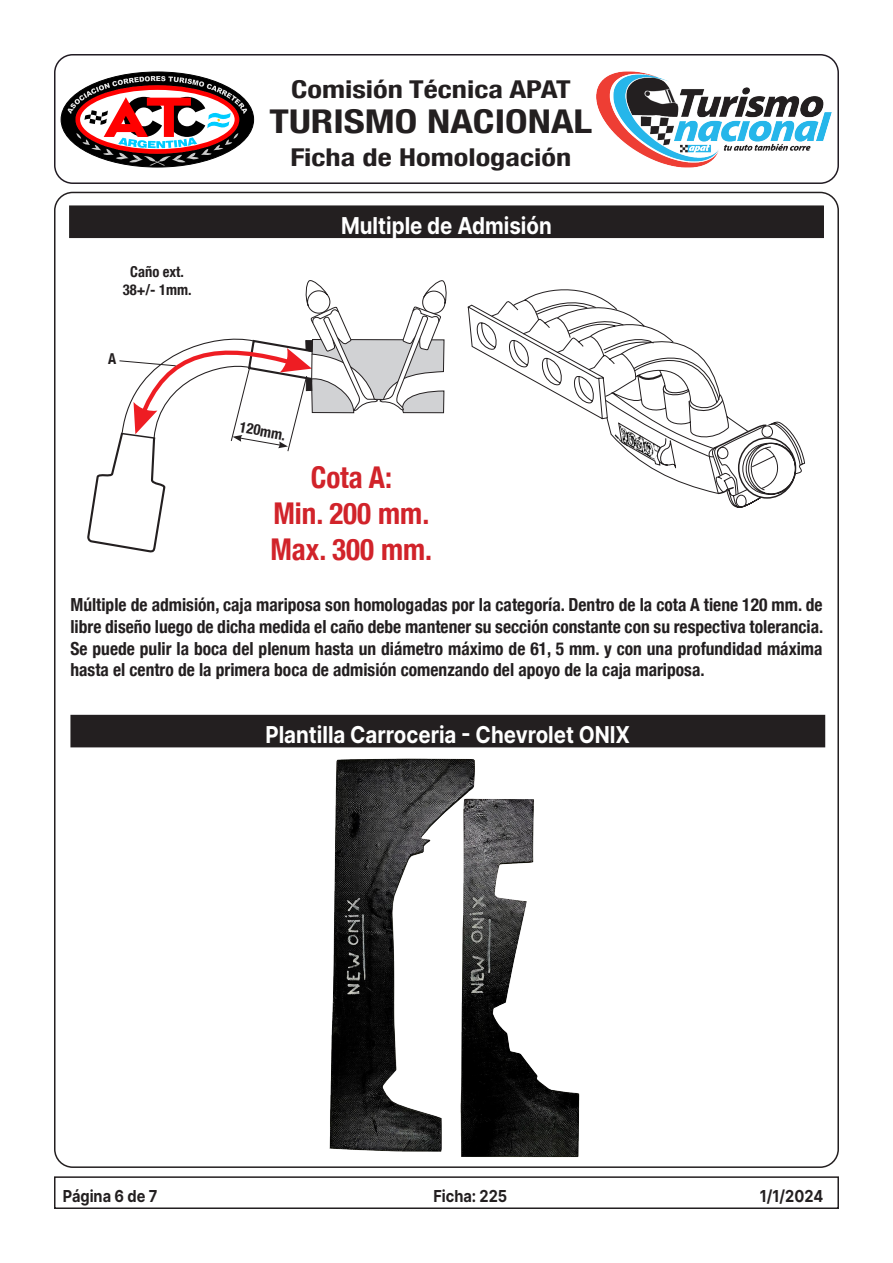
<style>
.page{position:relative;width:893px;height:1263px;background:#fff}
.page>*{position:absolute;margin:0;border:0;box-sizing:border-box;transform-origin:0 0}
.t1{font:700 condensed 32.7px "Helvetica Neue";color:#231f20;scale:1.24 1}
.t2{font:700 condensed 30px "Helvetica Neue";color:#d1232a}
.t3{font:700 condensed 24.6px "Helvetica Neue";color:#231f20;scale:1.24 1}
.t4{font:700 23.25px "Inter";color:#fff;scale:.88 1}
.t5{font:700 condensed 18px/21.6px "Helvetica Neue";color:#231f20;text-align:justify}
.t6{font:700 16.5px "Inter";color:#231f20;scale:.88 1}
.t7{font:700 condensed 15px "Helvetica Neue";color:#231f20}
</style>
<div class="page">
<div style="left:54px;top:54px;width:785px;height:130px;border:2px solid #221c24;border-radius:18px"></div>
<img style="left:597px;top:72px;width:235px;height:96px">
<svg style="left:61px;top:72px;width:193px;height:95px"></svg>
<div style="left:54px;top:1176px;width:785px;height:33px;border:2px solid #231f20"></div>
<svg style="left:727px;top:421px;width:78px;height:87px"></svg>
<svg style="left:305px;top:280px;width:434px;height:215px"></svg>
<div style="left:70px;top:206px;width:753px;height:31px;background:#231f20"></div>
<div style="left:69px;top:205px;width:755px;height:33px;border:2px solid #231f20"></div>
<svg style="left:87px;top:306px;width:358px;height:246px"></svg>
<div style="left:71px;top:715px;width:753px;height:32px;background:#231f20"></div>
<img style="left:315px;top:758px;width:272px;height:410px">
<h3 class="t3" style="left:291px;top:74px;width:227px">Comisión Técnica APAT</h3>
<h1 class="t1" style="left:270px;top:102px;width:262px">TURISMO NACIONAL</h1>
<h3 class="t3" style="left:291px;top:143px;width:228px">Ficha de Homologación</h3>
<p class="t7" style="left:130px;top:263px;width:55px">Caño ext.</p>
<p class="t7" style="left:123px;top:281px;width:70px">38+/- 1mm.</p>
<p class="t7" style="left:108px;top:350px;width:10px">A</p>
<p class="t4" style="left:341px;top:208px;width:241px">Multiple de Admisión</p>
<p class="t7" style="left:241px;top:418px;width:48px;rotate:10deg">120mm.</p>
<p class="t2" style="left:311px;top:459px;width:83px">Cota A:</p>
<p class="t2" style="left:273px;top:495px;width:157px">Min. 200 mm.</p>
<p class="t2" style="left:270px;top:531px;width:163px">Max. 300 mm.</p>
<p class="t5" style="left:70px;top:594px;width:754px">Múltiple de admisión, caja mariposa son homologadas por la categoría. Dentro de la cota A tiene 120 mm. de libre diseño luego de dicha medida el caño debe mantener su sección constante con su respectiva tolerancia.<br>Se puede pulir la boca del plenum hasta un diámetro máximo de 61, 5 mm. y con una profundidad máxima hasta el centro de la primera boca de admisión comenzando del apoyo de la caja mariposa.</p>
<p class="t4" style="left:265px;top:717px;width:416px">Plantilla Carroceria - Chevrolet ONIX</p>
<p class="t6" style="left:63px;top:1184px;width:109px">Página 6 de 7</p>
<p class="t6" style="left:433px;top:1184px;width:86px">Ficha: 225</p>
<p class="t6" style="left:760px;top:1184px;width:74px">1/1/2024</p>
</div>
